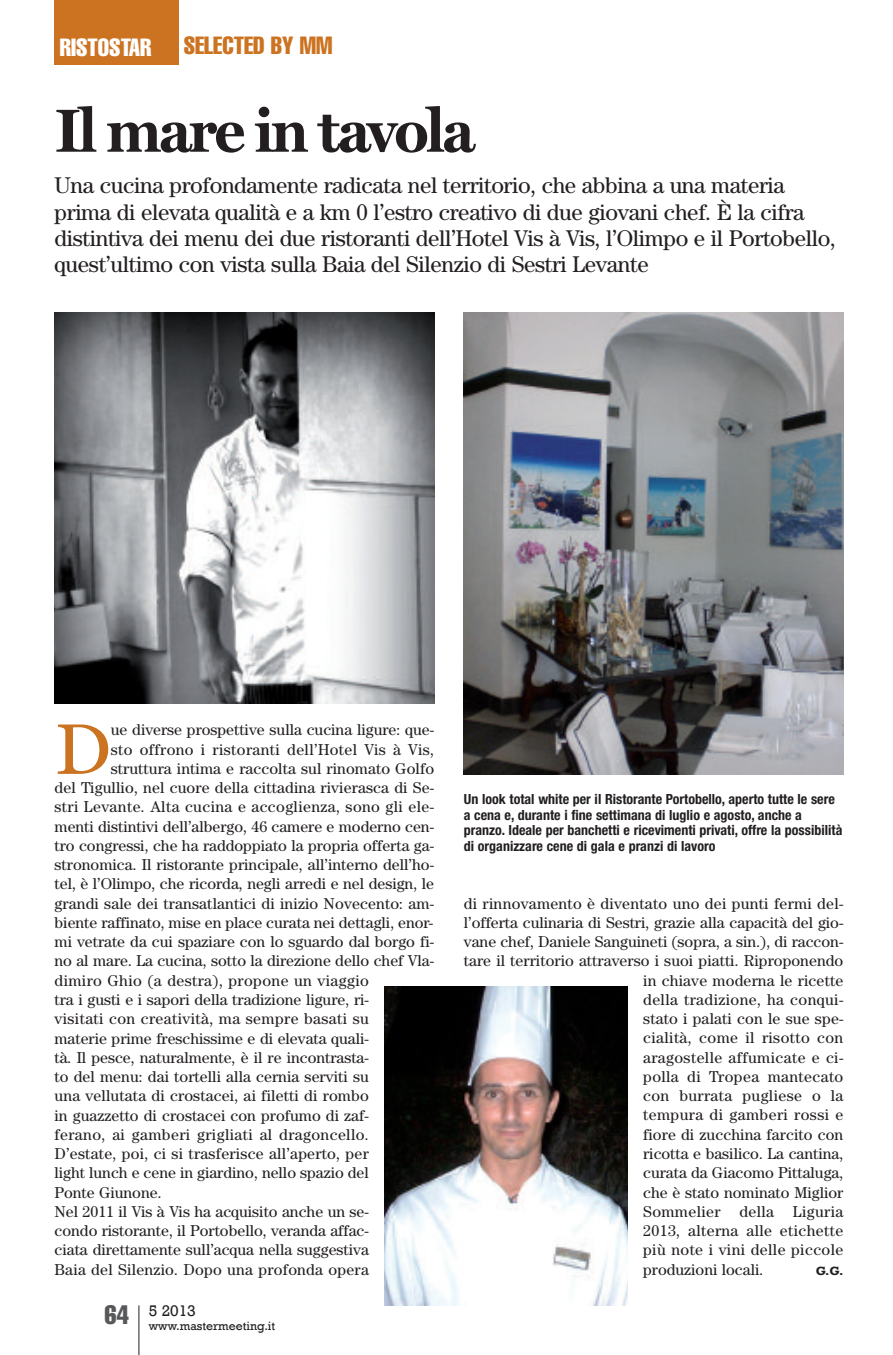
<style>
.page{position:relative;width:893px;height:1355px;background:#fff}
.page>*{position:absolute;margin:0;border:0;box-sizing:border-box;transform-origin:0 0}
.t1{font:72.27px "Miller Text";color:#cc7321}
.t2{font:700 61.25px "Miller Text";letter-spacing:-.05em;color:#231f20}
.t3{font:extra-condensed 24.5px "Helvetica";color:#cc7321}
.t4{font:extra-condensed 24.5px "Helvetica";color:#fff}
.t5{font:22.75px/26.2px "Century";letter-spacing:-.015em;color:#231f20}
.t6{font:15.75px "Century";color:#231f20}
.t7{font:15.75px "Century";letter-spacing:.025em;color:#231f20}
.t8{font:15.75px "Rockwell";color:#231f20}
.t9{font:700 condensed 14px/15.8px "Helvetica Neue";color:#231f20}
.t10{font:12.25px "Rockwell";color:#231f20}
.t11{font:700 12.25px "Rockwell";color:#231f20}
</style>
<div class="page">
<hr style="left:138px;top:1305px;width:1px;height:49px;background:#231f20">
<div style="left:55px;top:0;width:124px;height:64px;background:#cc7321"></div>
<img style="left:464px;top:312px;width:379px;height:462px">
<img style="left:385px;top:986px;width:242px;height:319px">
<img style="left:55px;top:312px;width:379px;height:391px">
<h3 class="t4" style="left:60px;top:39px;width:93px">RISTOSTAR</h3>
<h3 class="t3" style="left:184px;top:36px;width:150px">SELECTED BY MM</h3>
<h2 class="t2" style="left:55px;top:95px;width:422px">Il mare in tavola</h2>
<p class="t5" style="left:55px;top:174px;width:783px">Una cucina profondamente radicata nel territorio, che abbina a una materia prima di elevata qualità e a km 0 l’estro creativo di due giovani chef. È la cifra distintiva dei menu dei due ristoranti dell’Hotel Vis à Vis, l’Olimpo e il Portobello, quest’ultimo con vista sulla Baia del Silenzio di Sestri Levante</p>
<h1 class="t1" style="left:55px;top:706px;width:58px">D</h1>
<p class="t6" style="left:111px;top:724px;width:325px">ue diverse prospettive sulla cucina ligure: que-</p>
<p class="t7" style="left:111px;top:743px;width:325px">sto offrono i ristoranti dell’Hotel Vis à Vis,</p>
<p class="t6" style="left:111px;top:763px;width:325px">struttura intima e raccolta sul rinomato Golfo</p>
<p class="t6" style="left:55px;top:782px;width:381px">del Tigullio, nel cuore della cittadina rivierasca di Se-</p>
<p class="t7" style="left:55px;top:801px;width:381px">stri Levante. Alta cucina e accoglienza, sono gli ele-</p>
<p class="t6" style="left:55px;top:820px;width:381px">menti distintivi dell’albergo, 46 camere e moderno cen-</p>
<p class="t6" style="left:55px;top:840px;width:381px">tro congressi, che ha raddoppiato la propria offerta ga-</p>
<p class="t6" style="left:55px;top:859px;width:381px">stronomica. Il ristorante principale, all’interno dell’ho-</p>
<p class="t6" style="left:55px;top:878px;width:381px">tel, è l’Olimpo, che ricorda, negli arredi e nel design, le</p>
<p class="t6" style="left:55px;top:897px;width:381px">grandi sale dei transatlantici di inizio Novecento: am-</p>
<p class="t6" style="left:55px;top:917px;width:380px">biente raffinato, mise en place curata nei dettagli, enor-</p>
<p class="t6" style="left:55px;top:936px;width:381px">mi vetrate da cui spaziare con lo sguardo dal borgo fi-</p>
<p class="t6" style="left:55px;top:955px;width:381px">no al mare. La cucina, sotto la direzione dello chef Vla-</p>
<p class="t7" style="left:55px;top:974px;width:316px">dimiro Ghio (a destra), propone un viaggio</p>
<p class="t6" style="left:55px;top:994px;width:316px">tra i gusti e i sapori della tradizione ligure, ri-</p>
<p class="t7" style="left:55px;top:1013px;width:316px">visitati con creatività, ma sempre basati su</p>
<p class="t6" style="left:55px;top:1032px;width:316px">materie prime freschissime e di elevata quali-</p>
<p class="t6" style="left:55px;top:1051px;width:316px">tà. Il pesce, naturalmente, è il re incontrasta-</p>
<p class="t6" style="left:55px;top:1071px;width:316px">to del menu: dai tortelli alla cernia serviti su</p>
<p class="t6" style="left:55px;top:1090px;width:316px">una vellutata di crostacei, ai filetti di rombo</p>
<p class="t6" style="left:55px;top:1109px;width:316px">in guazzetto di crostacei con profumo di zaf-</p>
<p class="t7" style="left:55px;top:1128px;width:316px">ferano, ai gamberi grigliati al dragoncello.</p>
<p class="t6" style="left:55px;top:1148px;width:316px">D’estate, poi, ci si trasferisce all’aperto, per</p>
<p class="t6" style="left:55px;top:1167px;width:316px">light lunch e cene in giardino, nello spazio del</p>
<p class="t6" style="left:55px;top:1186px;width:109px">Ponte Giunone.</p>
<p class="t6" style="left:55px;top:1205px;width:316px">Nel 2011 il Vis à Vis ha acquisito anche un se-</p>
<p class="t6" style="left:55px;top:1225px;width:316px">condo ristorante, il Portobello, veranda affac-</p>
<p class="t6" style="left:55px;top:1244px;width:316px">ciata direttamente sull’acqua nella suggestiva</p>
<p class="t6" style="left:55px;top:1263px;width:316px">Baia del Silenzio. Dopo una profonda opera</p>
<p class="t10" style="left:105px;top:1318px;width:172px"><sup>64</sup> www.mastermeeting.it</p>
<p class="t8" style="left:149px;top:1300px;width:49px">5 2013</p>
<p class="t9" style="left:464px;top:792px;width:380px">Un look total white per il Ristorante Portobello, aperto tutte le sere a cena e, durante i fine settimana di luglio e agosto, anche a pranzo. Ideale per banchetti e ricevimenti privati, offre la possibilità di organizzare cene di gala e pranzi di lavoro</p>
<p class="t6" style="left:464px;top:897px;width:381px">di rinnovamento è diventato uno dei punti fermi del-</p>
<p class="t6" style="left:464px;top:917px;width:381px">l’offerta culinaria di Sestri, grazie alla capacità del gio-</p>
<p class="t6" style="left:464px;top:936px;width:381px">vane chef, Daniele Sanguineti (sopra, a sin.), di raccon-</p>
<p class="t6" style="left:464px;top:955px;width:381px">tare il territorio attraverso i suoi piatti. Riproponendo</p>
<p class="t6" style="left:643px;top:974px;width:202px">in chiave moderna le ricette</p>
<p class="t7" style="left:643px;top:994px;width:202px">della tradizione, ha conqui-</p>
<p class="t6" style="left:643px;top:1013px;width:202px">stato i palati con le sue spe-</p>
<p class="t7" style="left:643px;top:1032px;width:202px">cialità, come il risotto con</p>
<p class="t7" style="left:643px;top:1051px;width:202px">aragostelle affumicate e ci-</p>
<p class="t7" style="left:643px;top:1071px;width:202px">polla di Tropea mantecato</p>
<p class="t7" style="left:643px;top:1090px;width:202px">con burrata pugliese o la</p>
<p class="t7" style="left:643px;top:1109px;width:202px">tempura di gamberi rossi e</p>
<p class="t6" style="left:643px;top:1128px;width:202px">fiore di zucchina farcito con</p>
<p class="t6" style="left:643px;top:1148px;width:202px">ricotta e basilico. La cantina,</p>
<p class="t6" style="left:643px;top:1167px;width:202px">curata da Giacomo Pittaluga,</p>
<p class="t6" style="left:643px;top:1186px;width:202px">che è stato nominato Miglior</p>
<p class="t7" style="left:643px;top:1205px;width:202px">Sommelier della Liguria</p>
<p class="t7" style="left:643px;top:1225px;width:202px">2013, alterna alle etichette</p>
<p class="t7" style="left:643px;top:1244px;width:202px">più note i vini delle piccole</p>
<p class="t6" style="left:643px;top:1263px;width:122px">produzioni locali.</p>
<p class="t11" style="left:816px;top:1262px;width:29px">G.G.</p>
</div>
